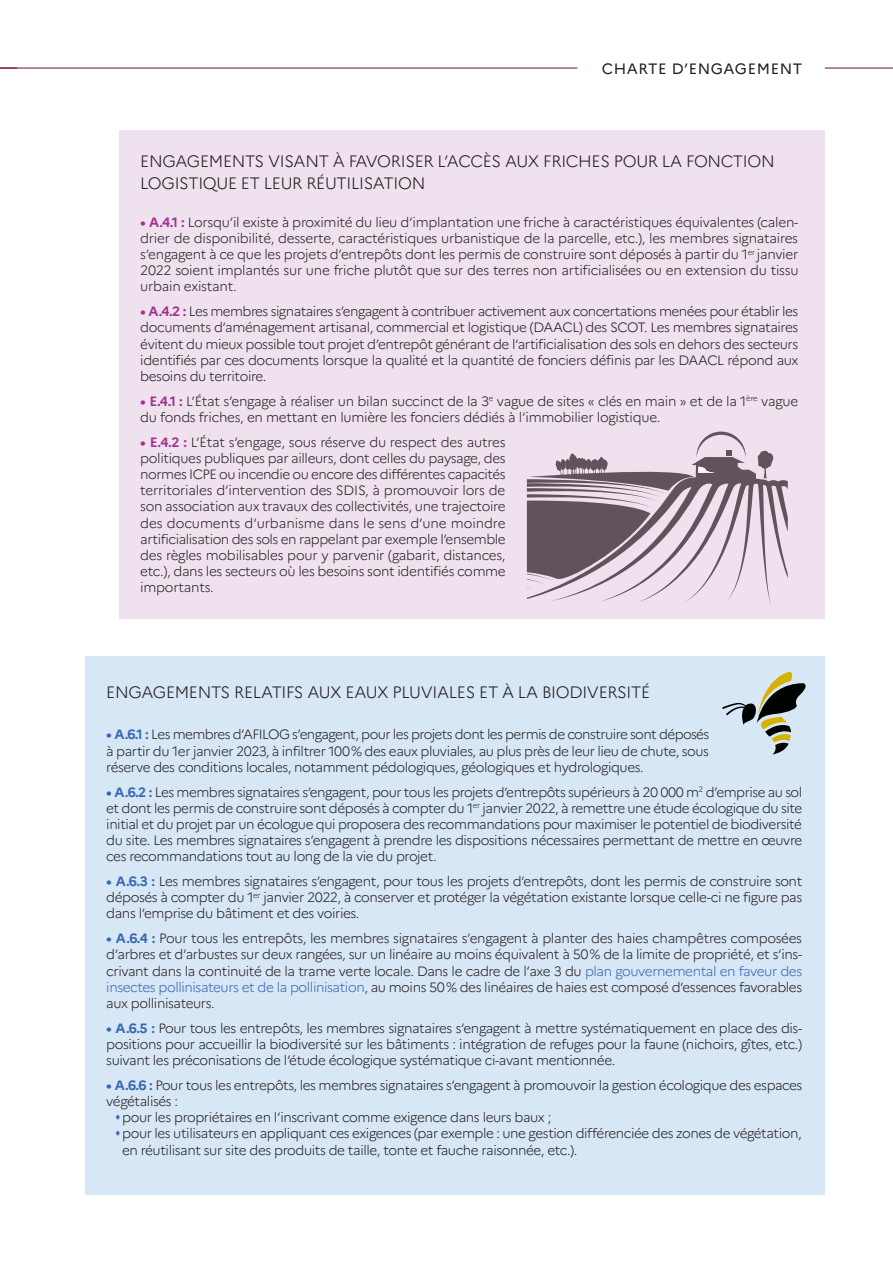
<style>
.page{position:relative;width:893px;height:1263px;background:#fff}
.page>*{position:absolute;margin:0;border:0;box-sizing:border-box;transform-origin:0 0}
.t1{font:300 16.5px/22.5px "Marianne";letter-spacing:-.02em;color:#231f20}
.t2{font:15px "Marianne";letter-spacing:.04em;color:#231f20}
.texte_courant{font:300 13.5px/16.2px "Marianne";letter-spacing:-.03em;color:#231f20;text-align:justify}
.s1{font-weight:700;color:#a23193}
.s2{font-weight:700;color:#3566b1}
.s3{color:#3566b1}
.s4{color:#375fac}
</style>
<div class="page">
<hr style="left:825px;top:68px;width:68px;height:1px;background:#7a0441">
<hr style="left:0;top:68px;width:577px;height:1px;background:#7a0441">
<div style="left:119px;top:130px;width:706px;height:489px;background:#efe2ee"></div>
<svg style="left:527px;top:432px;width:261px;height:173px"></svg>
<div style="left:85px;top:656px;width:740px;height:539px;background:#d7e7f5"></div>
<svg style="left:722px;top:671px;width:84px;height:83px"></svg>
<p class="t2" style="left:602px;top:57px;width:202px">CHARTE D’ENGAGEMENT</p>
<p class="t1" style="left:140px;top:148px;width:636px">ENGAGEMENTS VISANT À FAVORISER L’ACCÈS AUX FRICHES POUR LA FONCTION<br>LOGISTIQUE ET LEUR RÉUTILISATION</p>
<p class="texte_courant" style="left:140px;top:213px;width:660px"><span class="s1">• A.4.1 :</span> Lorsqu’il existe à proximité du lieu d’implantation une friche à caractéristiques équivalentes (calen&shy;drier de disponibilité, desserte, caractéristiques urbanistique de la parcelle, etc.), les membres signataires s’engagent à ce que les projets d’entrepôts dont les permis de construire sont déposés à partir du 1<sup>er</sup> janvier 2022 soient implantés sur une friche plutôt que sur des terres non artificialisées ou en extension du tissu urbain existant.</p>
<p class="texte_courant" style="left:140px;top:302px;width:660px"><span class="s1">• A.4.2 :</span> Les membres signataires s’engagent à contribuer activement aux concertations menées pour établir les documents d’aménagement artisanal, commercial et logistique (DAACL) des SCOT. Les membres signataires évitent du mieux possible tout projet d’entrepôt générant de l’artificialisation des sols en dehors des secteurs identifiés par ces documents lorsque la qualité et la quantité de fonciers définis par les DAACL répond aux besoins du territoire.</p>
<p class="texte_courant" style="left:140px;top:392px;width:659px"><span class="s1">• E.4.1 :</span> L’État s’engage à réaliser un bilan succinct de la 3<sup>e</sup> vague de sites « clés en main » et de la 1<sup>ère</sup> vague du fonds friches, en mettant en lumière les fonciers dédiés à l’immobilier logistique.</p>
<p class="texte_courant" style="left:140px;top:433px;width:367px"><span class="s1">• E.4.2 :</span> L’État s’engage, sous réserve du respect des autres politiques publiques par ailleurs, dont celles du paysage, des normes ICPE ou incendie ou encore des différentes capacités territoriales d’intervention des SDIS, à promouvoir lors de son association aux travaux des collectivités, une trajectoire des documents d’urbanisme dans le sens d’une moindre artificialisation des sols en rappelant par exemple l’ensemble des règles mobilisables pour y parvenir (gabarit, distances, etc.), dans les secteurs où les besoins sont identifiés comme importants.</p>
<p class="t1" style="left:106px;top:680px;width:545px">ENGAGEMENTS RELATIFS AUX EAUX PLUVIALES ET À LA BIODIVERSITÉ</p>
<p class="texte_courant" style="left:106px;top:725px;width:605px"><span class="s2">• A.6.1 :</span> Les membres d’AFILOG s’engagent, pour les projets dont les permis de construire sont déposés à partir du 1er janvier 2023, à infiltrer 100 % des eaux pluviales, au plus près de leur lieu de chute, sous réserve des conditions locales, notamment pédologiques, géologiques et hydrologiques.</p>
<p class="texte_courant" style="left:106px;top:782px;width:698px"><span class="s2">• A.6.2 :</span> Les membres signataires s’engagent, pour tous les projets d’entrepôts supérieurs à 20 000 m<sup>2</sup> d’emprise au sol et dont les permis de construire sont déposés à compter du 1<sup>er</sup> janvier 2022, à remettre une étude écologique du site initial et du projet par un écologue qui proposera des recommandations pour maximiser le potentiel de biodiversité du site. Les membres signataires s’engagent à prendre les dispositions nécessaires permettant de mettre en œuvre ces recommandations tout au long de la vie du projet.</p>
<p class="texte_courant" style="left:106px;top:872px;width:697px"><span class="s2">• A.6.3 :</span> Les membres signataires s’engagent, pour tous les projets d’entrepôts, dont les permis de construire sont déposés à compter du 1<sup>er</sup> janvier 2022, à conserver et protéger la végétation existante lorsque celle-ci ne figure pas dans l’emprise du bâtiment et des voiries.</p>
<p class="texte_courant" style="left:106px;top:929px;width:697px"><span class="s2">• A.6.4 :</span> Pour tous les entrepôts, les membres signataires s’engagent à planter des haies champêtres composées d’arbres et d’arbustes sur deux rangées, sur un linéaire au moins équivalent à 50 % de la limite de propriété, et s’ins&shy;crivant dans la continuité de la trame verte locale. Dans le cadre de l’axe 3 du <span class="s3">plan gouvernemental en faveur des insectes pollinisateurs et de la pollinisation</span>, au moins 50 % des linéaires de haies est composé d’essences favorables aux pollinisateurs.</p>
<p class="texte_courant" style="left:106px;top:1019px;width:697px"><span class="s2">• A.6.5 :</span> Pour tous les entrepôts, les membres signataires s’engagent à mettre systématiquement en place des dis&shy;positions pour accueillir la biodiversité sur les bâtiments : intégration de refuges pour la faune (nichoirs, gîtes, etc.) suivant les préconisations de l’étude écologique systématique ci-avant mentionnée.</p>
<p class="texte_courant" style="left:106px;top:1076px;width:698px"><span class="s2">• A.6.6 :</span> Pour tous les entrepôts, les membres signataires s’engagent à promouvoir la gestion écologique des espaces végétalisés :</p>
<p class="texte_courant" style="left:115px;top:1108px;width:438px"><span class="s4">▲</span>pour les propriétaires en l’inscrivant comme exigence dans leurs baux ;</p>
<p class="texte_courant" style="left:122px;top:1124px;width:681px;text-indent:-7px"><span class="s4">▲</span>pour les utilisateurs en appliquant ces exigences (par exemple : une gestion différenciée des zones de végétation, en réutilisant sur site des produits de taille, tonte et fauche raisonnée, etc.).</p>
</div>
